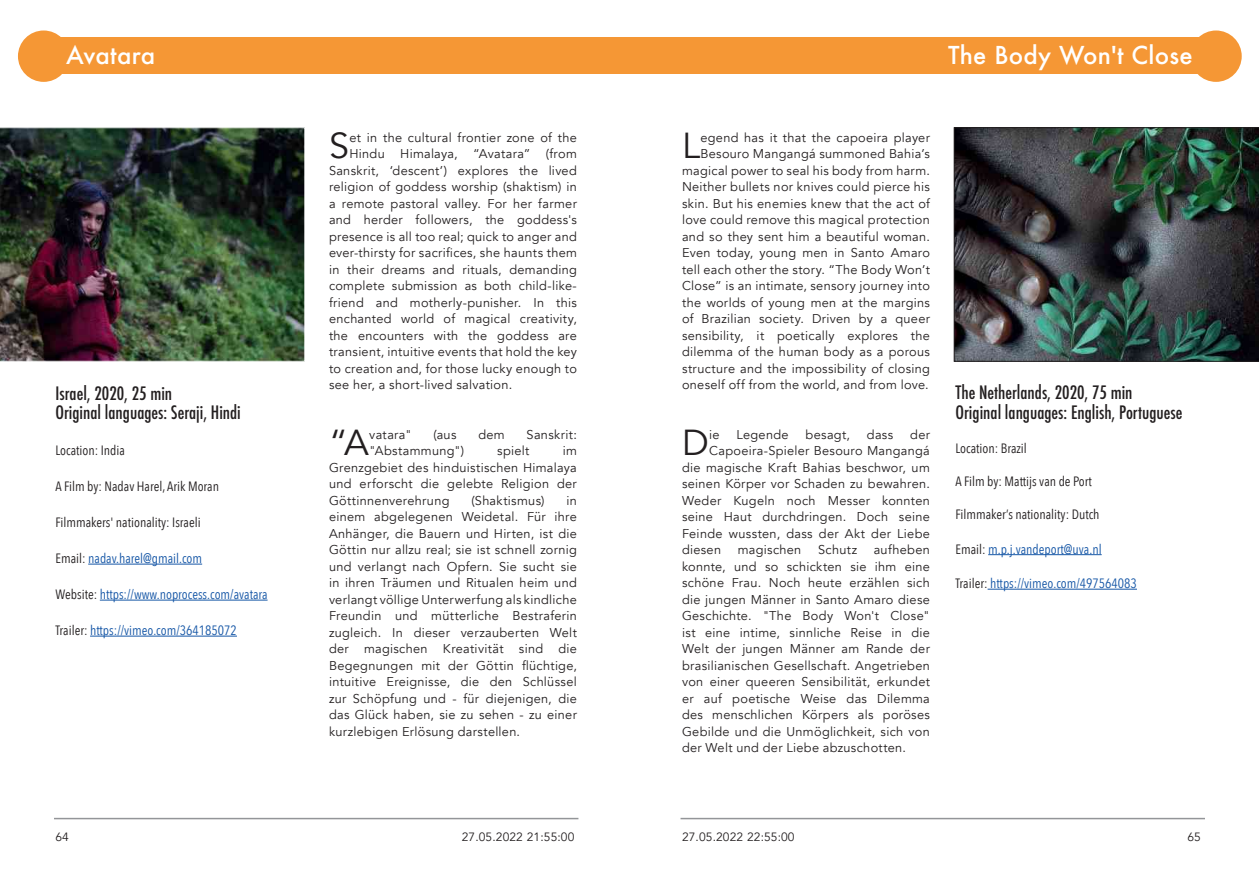
<style>
.page{position:relative;width:1259px;height:893px;background:#fff}
.page>*{position:absolute;margin:0;border:0;box-sizing:border-box;transform-origin:0 0}
.t1{font:36px "Avenir";color:#231f20}
.t2{font:500 24px "Futura";letter-spacing:.01em;color:#fff}
.t3{font:500 condensed 18px/19.5px "Futura";color:#231f20}
.t4{font:13.5px "Avenir Next Condensed";color:#1556a6}
.t5{font:13.5px "Avenir Next Condensed";color:#231f20}
.t6{font:12.75px/16.5px "Avenir";letter-spacing:.025em;color:#231f20;text-align:justify}
.t7{font:12px "Avenir";letter-spacing:.01em;color:#231f20}
.s1{color:#231f20}
</style>
<div class="page">
<hr style="left:54px;top:818px;width:524px;height:1px;background:#939598">
<hr style="left:680px;top:818px;width:525px;height:1px;background:#939598">
<div style="left:1190px;top:31px;width:51px;height:51px;background:#f59735;border-radius:50%"></div>
<div style="left:44px;top:37px;width:1172px;height:37px;background:#f59735"></div>
<div style="left:18px;top:31px;width:51px;height:51px;background:#f59735;border-radius:50%"></div>
<img style="left:954px;top:128px;width:305px;height:233px">
<img style="left:0;top:128px;width:305px;height:233px">
<hr style="left:988px;top:554px;width:113px;height:1px;background:#1556a6">
<hr style="left:987px;top:589px;width:150px;height:1px;background:#1556a6">
<hr style="left:88px;top:564px;width:114px;height:1px;background:#1556a6">
<hr style="left:100px;top:600px;width:168px;height:1px;background:#1556a6">
<hr style="left:90px;top:636px;width:147px;height:1px;background:#1556a6">
<h2 class="t2" style="left:66px;top:38px;width:91px">Avatara</h2>
<h3 class="t3" style="left:56px;top:383px;width:187px">Israel, 2020, 25 min<br>Original languages: Seraji, Hindi</h3>
<p class="t5" style="left:56px;top:439px;width:71px">Location: India</p>
<p class="t5" style="left:56px;top:475px;width:165px">A Film by: Nadav Harel, Arik Moran</p>
<p class="t5" style="left:56px;top:511px;width:147px">Filmmakers' nationality: Israeli</p>
<p class="t4" style="left:56px;top:547px;width:148px"><span class="s1">Email:</span> nadav.harel@gmail.com</p>
<p class="t4" style="left:56px;top:583px;width:214px"><span class="s1">Website:</span> https://www.noprocess.com/avatara</p>
<p class="t4" style="left:56px;top:619px;width:183px"><span class="s1">Trailer:</span> https://vimeo.com/364185072</p>
<h1 class="t1" style="left:329px;top:124px;width:22px">S</h1>
<p class="t6" style="left:349px;top:129px;width:229px">et in the cultural frontier zone of the</p>
<p class="t6" style="left:349px;top:146px;width:229px">Hindu Himalaya, “Avatara” (from</p>
<p class="t6" style="left:329px;top:162px;width:249px">Sanskrit, ‘descent’) explores the lived</p>
<p class="t6" style="left:329px;top:179px;width:249px">religion of goddess worship (shaktism) in</p>
<p class="t6" style="left:329px;top:195px;width:249px">a remote pastoral valley. For her farmer</p>
<p class="t6" style="left:329px;top:212px;width:249px">and herder followers, the goddess's</p>
<p class="t6" style="left:329px;top:228px;width:249px">presence is all too real; quick to anger and</p>
<p class="t6" style="left:329px;top:245px;width:249px">ever-thirsty for sacrifices, she haunts them</p>
<p class="t6" style="left:329px;top:261px;width:249px">in their dreams and rituals, demanding</p>
<p class="t6" style="left:329px;top:278px;width:249px">complete submission as both child-like-</p>
<p class="t6" style="left:329px;top:294px;width:249px">friend and motherly-punisher. In this</p>
<p class="t6" style="left:329px;top:311px;width:249px">enchanted world of magical creativity,</p>
<p class="t6" style="left:329px;top:327px;width:249px">the encounters with the goddess are</p>
<p class="t6" style="left:329px;top:344px;width:249px">transient, intuitive events that hold the key</p>
<p class="t6" style="left:329px;top:360px;width:249px">to creation and, for those lucky enough to</p>
<p class="t6" style="left:329px;top:377px;width:185px">see her, a short-lived salvation.</p>
<h1 class="t1" style="left:329px;top:421px;width:41px">“A</h1>
<p class="t6" style="left:369px;top:426px;width:44px">vatara"</p>
<p class="t6" style="left:433px;top:426px;width:24px">(aus</p>
<p class="t6" style="left:478px;top:426px;width:28px">dem</p>
<p class="t6" style="left:526px;top:426px;width:52px">Sanskrit:</p>
<p class="t6" style="left:369px;top:443px;width:96px">"Abstammung")</p>
<p class="t6" style="left:497px;top:443px;width:34px">spielt</p>
<p class="t6" style="left:329px;top:443px;width:249px;text-indent:234px">im Grenzgebiet des hinduistischen Himalaya und erforscht die gelebte Religion der Göttinnenverehrung</p>
<p class="t6" style="left:471px;top:492px;width:75px">(Shaktismus)</p>
<p class="t6" style="left:329px;top:492px;width:249px;text-indent:237px">in einem abgelegenen Weidetal. Für ihre Anhänger, die Bauern und Hirten, ist die Göttin nur allzu real; sie ist schnell zornig und verlangt nach Opfern. Sie sucht sie in ihren Träumen und Ritualen heim und verlangt völlige Unterwerfung als kindliche Freundin und mütterliche Bestraferin zugleich. In dieser verzauberten Welt der magischen Kreativität sind die Begegnungen mit der Göttin flüchtige, intuitive Ereignisse, die den Schlüssel zur Schöpfung und - für diejenigen, die das Glück haben, sie zu sehen - zu einer kurzlebigen Erlösung darstellen.</p>
<p class="t7" style="left:56px;top:829px;width:15px">64</p>
<p class="t7" style="left:462px;top:829px;width:114px">27.05.2022 21:55:00</p>
<h2 class="t2" style="left:948px;top:38px;width:246px">The Body Won't Close</h2>
<p class="t6" style="left:682px;top:129px;width:249px;text-align:right">egend has it that the capoeira player Besouro Mangangá summoned Bahia’s magical power to seal his body from harm.<br>Neither bullets nor knives could pierce his skin. But his enemies knew that the act of love could remove this magical protection and so they sent him a beautiful woman.<br>Even today, young men in Santo Amaro tell each other the story. “The Body Won’t Close” is an intimate, sensory journey into the worlds of young men at the margins of Brazilian society. Driven by a queer sensibility, it poetically explores the dilemma of the human body as a porous structure and the impossibility of closing oneself off from the world, and from love.</p>
<h1 class="t1" style="left:682px;top:421px;width:28px">D</h1>
<p class="t6" style="left:709px;top:426px;width:12px">ie</p>
<p class="t6" style="left:736px;top:426px;width:54px">Legende</p>
<p class="t6" style="left:805px;top:426px;width:46px">besagt,</p>
<p class="t6" style="left:867px;top:426px;width:28px">dass</p>
<p class="t6" style="left:910px;top:426px;width:21px">der</p>
<h1 class="t1" style="left:682px;top:124px;width:20px">L</h1>
<p class="t6" style="left:709px;top:443px;width:222px">Capoeira-Spieler Besouro Mangangá</p>
<p class="t6" style="left:682px;top:459px;width:249px">die magische Kraft Bahias beschwor, um</p>
<p class="t6" style="left:682px;top:476px;width:249px">seinen Körper vor Schaden zu bewahren.</p>
<p class="t6" style="left:682px;top:492px;width:249px">Weder Kugeln noch Messer konnten</p>
<p class="t6" style="left:682px;top:509px;width:249px">seine Haut durchdringen. Doch seine</p>
<p class="t6" style="left:682px;top:525px;width:249px">Feinde wussten, dass der Akt der Liebe</p>
<p class="t6" style="left:682px;top:542px;width:41px">diesen</p>
<p class="t6" style="left:738px;top:542px;width:65px">magischen</p>
<p class="t6" style="left:818px;top:542px;width:41px">Schutz</p>
<p class="t6" style="left:682px;top:542px;width:249px;text-indent:192px">aufheben konnte, und so schickten sie ihm eine schöne Frau. Noch heute erzählen sich die jungen Männer in Santo Amaro diese Geschichte. "The Body Won't Close" ist eine intime, sinnliche Reise in die Welt der jungen Männer am Rande der brasilianischen Gesellschaft. Angetrieben von einer queeren Sensibilität, erkundet er auf poetische Weise das Dilemma des menschlichen Körpers als poröses Gebilde und die Unmöglichkeit, sich von der Welt und der Liebe abzuschotten.</p>
<h3 class="t3" style="left:955px;top:383px;width:228px">The Netherlands, 2020, 75 min<br>Original languages: English, Portuguese</h3>
<p class="t5" style="left:955px;top:437px;width:73px">Location: Brazil</p>
<p class="t5" style="left:955px;top:470px;width:138px">A Film by: Mattijs van de Port</p>
<p class="t5" style="left:955px;top:503px;width:146px">Filmmaker’s nationality: Dutch</p>
<p class="t4" style="left:955px;top:537px;width:148px"><span class="s1">Email:</span> m.p.j.vandeport@uva.nl</p>
<p class="t4" style="left:955px;top:572px;width:183px"><span class="s1">Trailer:</span> https://vimeo.com/497564083</p>
<p class="t7" style="left:682px;top:829px;width:114px">27.05.2022 22:55:00</p>
<p class="t7" style="left:1187px;top:829px;width:15px">65</p>
</div>
